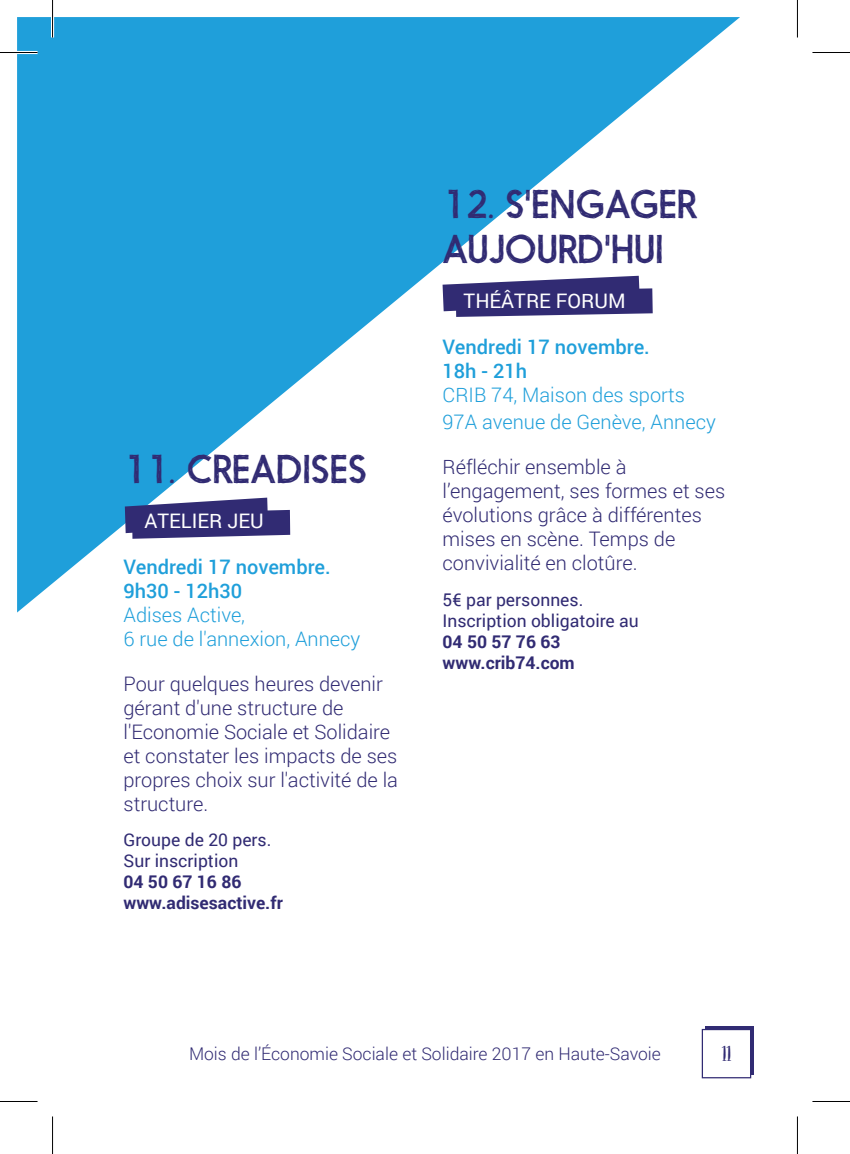
<style>
.page{position:relative;width:850px;height:1154px;background:#fff}
.page>*{position:absolute;margin:0;border:0;box-sizing:border-box;transform-origin:0 0}
.t1{font:37.5px/45px "Nanami HM";color:#312b73}
.t2{font:300 20px/24px "Roboto";color:#312b73}
.t3{font:300 20px/24px "Roboto";color:#1f9fda}
.t4{font:500 20px/24px "Roboto";color:#1f9fda}
.t5{font:20px "Roboto";color:#fff}
.t6{font:20px "bromello";color:#312b73}
.t7{font:17.5px/21px "Roboto";color:#312b73}
.t8{font:700 17.5px/21px "Roboto";color:#312b73}
.t9{font:300 17.5px "Roboto";color:#312b73}
</style>
<div class="page">
<svg style="left:17px;top:17px;width:722px;height:595px;fill:#1f9fda"></svg>
<div style="left:705px;top:1026px;width:48px;height:49px;background:#312b73"></div>
<div style="left:701px;top:1029px;width:49px;height:49px;background:#fff;border:1px solid #312b73"></div>
<svg style="left:442px;top:276px;width:210px;height:41px"></svg>
<svg style="left:125px;top:498px;width:165px;height:41px;background:#504f8b"></svg>
<hr style="left:0;top:51px;width:38px;height:3px;background:#fff">
<hr style="left:51px;top:0;width:3px;height:38px;background:#fff">
<hr style="left:0;top:52px;width:38px;height:1px;background:#000">
<hr style="left:812px;top:52px;width:37px;height:1px;background:#000">
<hr style="left:0;top:1101px;width:38px;height:1px;background:#000">
<hr style="left:812px;top:1101px;width:37px;height:1px;background:#000">
<hr style="left:52px;top:0;width:1px;height:38px;background:#000">
<hr style="left:52px;top:1116px;width:1px;height:38px;background:#000">
<hr style="left:796px;top:0;width:1px;height:38px;background:#000">
<hr style="left:796px;top:1116px;width:1px;height:38px;background:#000">
<h1 class="t1" style="left:123px;top:447px;width:245px">11. CREADISES</h1>
<p class="t5" style="left:144px;top:507px;width:120px">ATELIER JEU</p>
<p class="t4" style="left:123px;top:554px;width:209px">Vendredi 17 novembre.<br>9h30 - 12h30</p>
<p class="t3" style="left:123px;top:602px;width:238px">Adises Active,<br>6 rue de l'annexion, Annecy</p>
<p class="t2" style="left:123px;top:671px;width:276px">Pour quelques heures devenir gérant d'une structure de l'Economie Sociale et Solidaire et constater les impacts de ses propres choix sur l'activité de la structure.</p>
<p class="t7" style="left:123px;top:829px;width:149px">Groupe de 20 pers.<br>Sur inscription</p>
<p class="t8" style="left:123px;top:871px;width:161px">04 50 67 16 86 www.adisesactive.fr</p>
<h1 class="t1" style="left:442px;top:182px;width:255px">12. S'ENGAGER<br>AUJOURD'HUI</h1>
<p class="t5" style="left:463px;top:287px;width:163px">THÉÂTRE FORUM</p>
<p class="t4" style="left:442px;top:334px;width:209px">Vendredi 17 novembre.<br>18h - 21h</p>
<p class="t3" style="left:442px;top:380px;width:274px;line-height:27.5px">CRIB 74, Maison des sports<br>97A avenue de Genève, Annecy</p>
<p class="t2" style="left:442px;top:454px;width:284px">Réfléchir ensemble à l’engagement, ses formes et ses évolutions grâce à différentes mises en scène. Temps de convivialité en clotûre.</p>
<p class="t7" style="left:442px;top:588px;width:198px">5€ par personnes.<br>Inscription obligatoire au</p>
<p class="t8" style="left:442px;top:630px;width:134px">04 50 57 76 63 www.crib74.com</p>
<p class="t9" style="left:189px;top:1041px;width:473px">Mois de l’Économie Sociale et Solidaire 2017 en Haute-Savoie</p>
<p class="t6" style="left:721px;top:1042px;width:11px">11</p>
</div>
